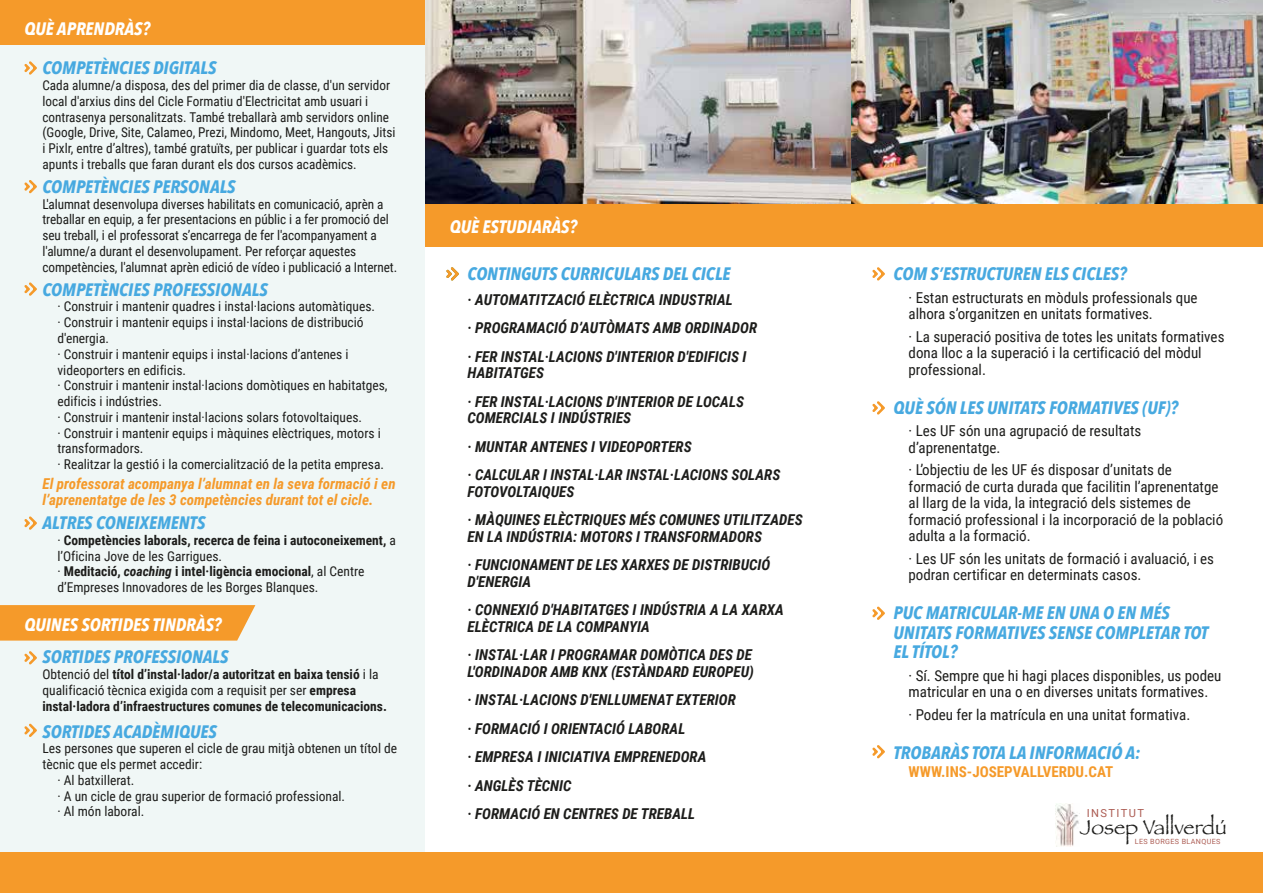
<style>
.page{position:relative;width:1263px;height:893px;background:#fff}
.page>*{position:absolute;margin:0;border:0;box-sizing:border-box;transform-origin:0 0}
.t1{font:21.15px "Papyrus";color:#1d1d1b}
.t2{font:italic 700 18px/19.5px "Avenir Next Condensed";color:#47a9e0}
.t3{font:italic 700 18px "Avenir Next Condensed";color:#fff}
.t4{font:italic 700 15px/28.5px "Roboto Condensed";color:#1d1d1b}
.t5{font:15px/16.5px "Roboto Condensed";color:#1d1d1b}
.t6{font:italic 700 15px/15.8px "Roboto Condensed";color:#f59a2a}
.t7{font:700 15px "Roboto Condensed";color:#f59a2a}
.t8{font:13.5px/15.8px "Roboto Condensed";color:#1d1d1b}
.t9{font:700 13.5px/15.8px "Roboto Condensed";color:#1d1d1b}
.t10{font:11.1px "Roboto";letter-spacing:.125em;color:#ac5c53}
.t11{font:7.2px "Roboto";letter-spacing:.05em;color:#ac5c53}
.s1{font-weight:400}
.s2{font-style:italic}
</style>
<div class="page">
<div style="left:0;top:0;width:425px;height:893px;background:#f0f7f6"></div>
<div style="left:0;top:852px;width:1263px;height:41px;background:#f59a2a"></div>
<img style="left:1055px;top:804px;width:24px;height:43px">
<div style="left:0;top:0;width:847px;height:44px;background:#f59a2a"></div>
<img style="left:850px;top:0;width:413px;height:204px">
<img style="left:425px;top:0;width:425px;height:204px">
<div style="left:425px;top:204px;width:838px;height:43px;background:#f59a2a"></div>
<svg style="left:0;top:605px;width:255px;height:36px;background:#f49e33"></svg>
<svg style="left:24px;top:61px;width:13px;height:14px"></svg>
<svg style="left:24px;top:516px;width:13px;height:14px"></svg>
<svg style="left:24px;top:724px;width:13px;height:13px"></svg>
<svg style="left:24px;top:180px;width:13px;height:13px"></svg>
<svg style="left:24px;top:282px;width:13px;height:14px"></svg>
<svg style="left:24px;top:651px;width:13px;height:14px"></svg>
<svg style="left:446px;top:267px;width:13px;height:14px"></svg>
<svg style="left:872px;top:267px;width:13px;height:14px"></svg>
<svg style="left:872px;top:401px;width:13px;height:14px"></svg>
<svg style="left:872px;top:606px;width:13px;height:14px"></svg>
<svg style="left:872px;top:745px;width:13px;height:13px"></svg>
<h2 class="t3" style="left:24px;top:17px;width:127px">QUÈ APRENDRÀS?</h2>
<h2 class="t2" style="left:42px;top:58px;width:175px">COMPETÈNCIES DIGITALS</h2>
<p class="t8" style="left:42px;top:77px;width:354px">Cada alumne/a disposa, des del primer dia de classe, d'un servidor local d'arxius dins del Cicle Formatiu d'Electricitat amb usuari i contrasenya personalitzats. També treballarà amb servidors online (Google, Drive, Site, Calameo, Prezi, Mindomo, Meet, Hangouts, Jitsi i Pixlr, entre d’altres), també gratuïts, per publicar i guardar tots els apunts i treballs que faran durant els dos cursos acadèmics.</p>
<h2 class="t2" style="left:42px;top:177px;width:195px">COMPETÈNCIES PERSONALS</h2>
<p class="t8" style="left:42px;top:196px;width:356px">L'alumnat desenvolupa diverses habilitats en comunicació, aprèn a treballar en equip, a fer presentacions en públic i a fer promoció del seu treball, i el professorat s’encarrega de fer l'acompanyament a l'alumne/a durant el desenvolupament. Per reforçar aquestes competències, l'alumnat aprèn edició de vídeo i publicació a Internet.</p>
<h2 class="t2" style="left:42px;top:280px;width:227px">COMPETÈNCIES PROFESSIONALS</h2>
<p class="t8" style="left:57px;top:298px;width:332px">· Construir i mantenir quadres i instal·lacions automàtiques.<br>· Construir i mantenir equips i instal·lacions de distribució d'energia.<br>· Construir i mantenir equips i instal·lacions d’antenes i videoporters en edificis.<br>· Construir i mantenir instal·lacions domòtiques en habitatges, edificis i indústries.<br>· Construir i mantenir instal·lacions solars fotovoltaiques.<br>· Construir i mantenir equips i màquines elèctriques, motors i transformadors.<br>· Realitzar la gestió i la comercialització de la petita empresa.</p>
<p class="t6" style="left:42px;top:475px;width:355px">El professorat acompanya l’alumnat en la seva formació i en l’aprenentatge de les 3 competències durant tot el cicle.</p>
<h2 class="t2" style="left:42px;top:513px;width:164px">ALTRES CONEIXEMENTS</h2>
<p class="t9" style="left:57px;top:532px;width:340px"><span class="s1">·</span> Competències laborals, recerca de feina i autoconeixement, <span class="s1">a l’Oficina Jove de les Garrigues.<br>·</span> Meditació, <span class="s2">coaching</span> i intel·ligència emocional<span class="s1">, al Centre d’Empreses Innovadores de les Borges Blanques.</span></p>
<h2 class="t3" style="left:24px;top:614px;width:199px">QUINES SORTIDES TINDRÀS?</h2>
<h2 class="t2" style="left:42px;top:647px;width:187px">SORTIDES PROFESSIONALS</h2>
<p class="t9" style="left:42px;top:666px;width:346px"><span class="s1">Obtenció del</span> títol d’instal·lador/a autoritzat en baixa tensió <span class="s1">i la qualificació tècnica exigida com a requisit per ser</span> empresa instal·ladora d’infraestructures comunes de telecomunicacions.</p>
<h2 class="t2" style="left:42px;top:721px;width:176px">SORTIDES ACADÈMIQUES</h2>
<p class="t8" style="left:42px;top:740px;width:356px">Les persones que superen el cicle de grau mitjà obtenen un títol de</p>
<p class="t8" style="left:42px;top:756px;width:161px">tècnic que els permet accedir:</p>
<p class="t8" style="left:57px;top:772px;width:78px">· Al batxillerat.</p>
<p class="t8" style="left:57px;top:787px;width:289px">· A un cicle de grau superior de formació professional.</p>
<p class="t8" style="left:57px;top:803px;width:88px">· Al món laboral.</p>
<h2 class="t3" style="left:450px;top:215px;width:129px">QUÈ ESTUDIARÀS?</h2>
<h2 class="t2" style="left:467px;top:264px;width:264px">CONTINGUTS CURRICULARS DEL CICLE</h2>
<p class="t4" style="left:467px;top:285px;width:291px">· AUTOMATITZACIÓ ELÈCTRICA INDUSTRIAL<br>· PROGRAMACIÓ D’AUTÒMATS AMB ORDINADOR · FER INSTAL·LACIONS D'INTERIOR D'EDIFICIS I</p>
<p class="t4" style="left:467px;top:358px;width:278px">HABITATGES<br>· FER INSTAL·LACIONS D'INTERIOR DE LOCALS</p>
<p class="t4" style="left:467px;top:403px;width:314px">COMERCIALS I INDÚSTRIES<br>· MUNTAR ANTENES I VIDEOPORTERS<br>· CALCULAR I INSTAL·LAR INSTAL·LACIONS SOLARS</p>
<p class="t4" style="left:467px;top:477px;width:337px">FOTOVOLTAIQUES<br>· MÀQUINES ELÈCTRIQUES MÉS COMUNES UTILITZADES</p>
<p class="t4" style="left:467px;top:522px;width:304px">EN LA INDÚSTRIA: MOTORS I TRANSFORMADORS<br>· FUNCIONAMENT DE LES XARXES DE DISTRIBUCIÓ</p>
<p class="t4" style="left:467px;top:567px;width:318px">D'ENERGIA<br>· CONNEXIÓ D'HABITATGES I INDÚSTRIA A LA XARXA</p>
<p class="t4" style="left:467px;top:612px;width:286px">ELÈCTRICA DE LA COMPANYIA<br>· INSTAL·LAR I PROGRAMAR DOMÒTICA DES DE</p>
<p class="t4" style="left:467px;top:657px;width:288px">L'ORDINADOR AMB KNX (ESTÀNDARD EUROPEU) · INSTAL·LACIONS D'ENLLUMENAT EXTERIOR<br>· FORMACIÓ I ORIENTACIÓ LABORAL<br>· EMPRESA I INICIATIVA EMPRENEDORA<br>· ANGLÈS TÈCNIC<br>· FORMACIÓ EN CENTRES DE TREBALL</p>
<h2 class="t2" style="left:893px;top:264px;width:235px">COM S’ESTRUCTUREN ELS CICLES?</h2>
<p class="t5" style="left:908px;top:289px;width:290px">· Estan estructurats en mòduls professionals que alhora s’organitzen en unitats formatives.</p>
<p class="t5" style="left:908px;top:328px;width:317px">· La superació positiva de totes les unitats formatives dona lloc a la superació i la certificació del mòdul professional.</p>
<h2 class="t2" style="left:893px;top:398px;width:286px">QUÈ SÓN LES UNITATS FORMATIVES (UF)?</h2>
<p class="t5" style="left:908px;top:422px;width:234px">· Les UF són una agrupació de resultats d’aprenentatge.</p>
<p class="t5" style="left:908px;top:461px;width:316px">· L’objectiu de les UF és disposar d’unitats de formació de curta durada que facilitin l’aprenentatge al llarg de la vida, la integració dels sistemes de formació professional i la incorporació de la població adulta a la formació.</p>
<p class="t5" style="left:908px;top:550px;width:307px">· Les UF són les unitats de formació i avaluació, i es podran certificar en determinats casos.</p>
<h2 class="t2" style="left:893px;top:603px;width:316px">PUC MATRICULAR-ME EN UNA O EN MÉS<br>UNITATS FORMATIVES SENSE COMPLETAR TOT<br>EL TÍTOL?</h2>
<p class="t5" style="left:908px;top:667px;width:314px">· Sí. Sempre que hi hagi places disponibles, us podeu matricular en una o en diverses unitats formatives.</p>
<p class="t5" style="left:908px;top:706px;width:283px">· Podeu fer la matrícula en una unitat formativa.</p>
<h2 class="t2" style="left:893px;top:743px;width:248px">TROBARÀS TOTA LA INFORMACIÓ A:</h2>
<p class="t7" style="left:908px;top:761px;width:206px">WWW.INS-JOSEPVALLVERDU.CAT</p>
<p class="t10" style="left:1087px;top:806px;width:59px">INSTITUT</p>
<p class="t11" style="left:1135px;top:836px;width:87px">LES BORGES BLANQUES</p>
<h1 class="t1" style="left:1080px;top:814px;width:148px">Josep Vallverdú</h1>
</div>
